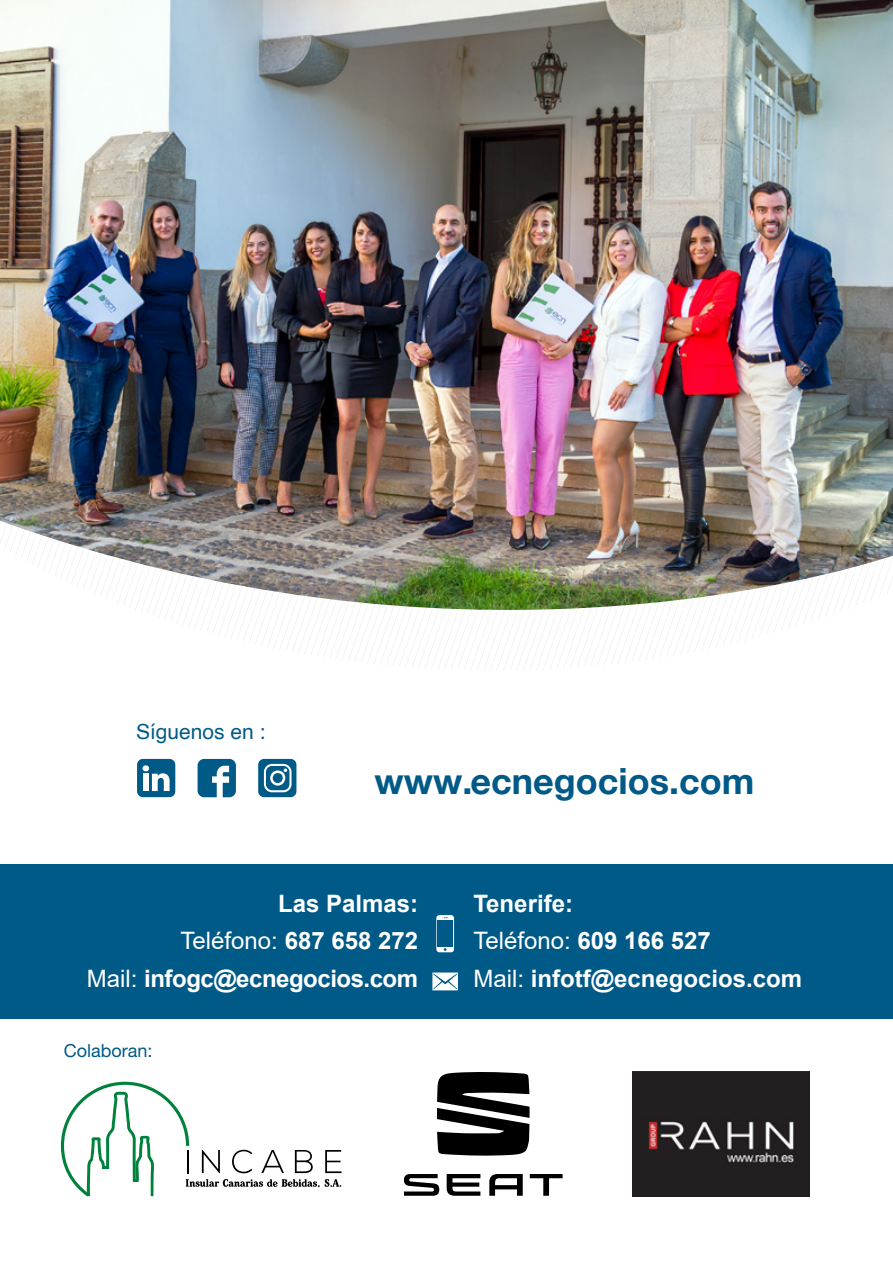
<style>
.page{position:relative;width:893px;height:1263px;background:#fff}
.page>*{position:absolute;margin:0;border:0;box-sizing:border-box;transform-origin:0 0}
.t1{font:700 36.15px "Helvetica Neue";color:#005a87}
.t2{font:700 24px/37.5px "Arial";letter-spacing:-.02em;color:#fff;text-align:right}
.t3{font:700 24px/37.5px "Arial";color:#fff}
.t4{font:21px "Helvetica";color:#005a87}
.t5{font:18px "Helvetica Neue LT Std";color:#005a87}
.s1{font-weight:400}
</style>
<div class="page">
<svg style="left:147px;top:612px;width:687px;height:59px"></svg>
<img style="left:0;top:0;width:893px;height:612px">
<div style="left:0;top:864px;width:893px;height:155px;background:#005a87"></div>
<svg style="left:432px;top:972px;width:26px;height:18px"></svg>
<svg style="left:436px;top:915px;width:18px;height:37px"></svg>
<div style="left:438px;top:920px;width:15px;height:27px;background:#005a87"></div>
<svg style="left:198px;top:759px;width:38px;height:38px"></svg>
<div style="left:137px;top:759px;width:38px;height:38px;background:#005a87;border-radius:6px"></div>
<div style="left:258px;top:759px;width:38px;height:38px;background:#005a87;border-radius:6px"></div>
<svg style="left:264px;top:764px;width:28px;height:28px"></svg>
<svg style="left:266px;top:766px;width:23px;height:24px"></svg>
<svg style="left:143px;top:765px;width:27px;height:26px"></svg>
<svg style="left:404px;top:1072px;width:159px;height:124px"></svg>
<img style="left:632px;top:1072px;width:177px;height:125px">
<svg style="left:61px;top:1082px;width:281px;height:114px"></svg>
<p class="t4" style="left:136px;top:715px;width:131px">Síguenos en :</p>
<h1 class="t1" style="left:374px;top:759px;width:381px">www.ecnegocios.com</h1>
<p class="t2" style="left:87px;top:885px;width:333px">Las Palmas:<br><span class="s1">Teléfono:</span> 687 658 272<br><span class="s1">Mail:</span> infogc@ecnegocios.com</p>
<p class="t3" style="left:473px;top:885px;width:330px">Tenerife:<br><span class="s1">Teléfono:</span> 609 166 527<br><span class="s1">Mail:</span> infotf@ecnegocios.com</p>
<p class="t5" style="left:64px;top:1040px;width:90px">Colaboran:</p>
</div>
